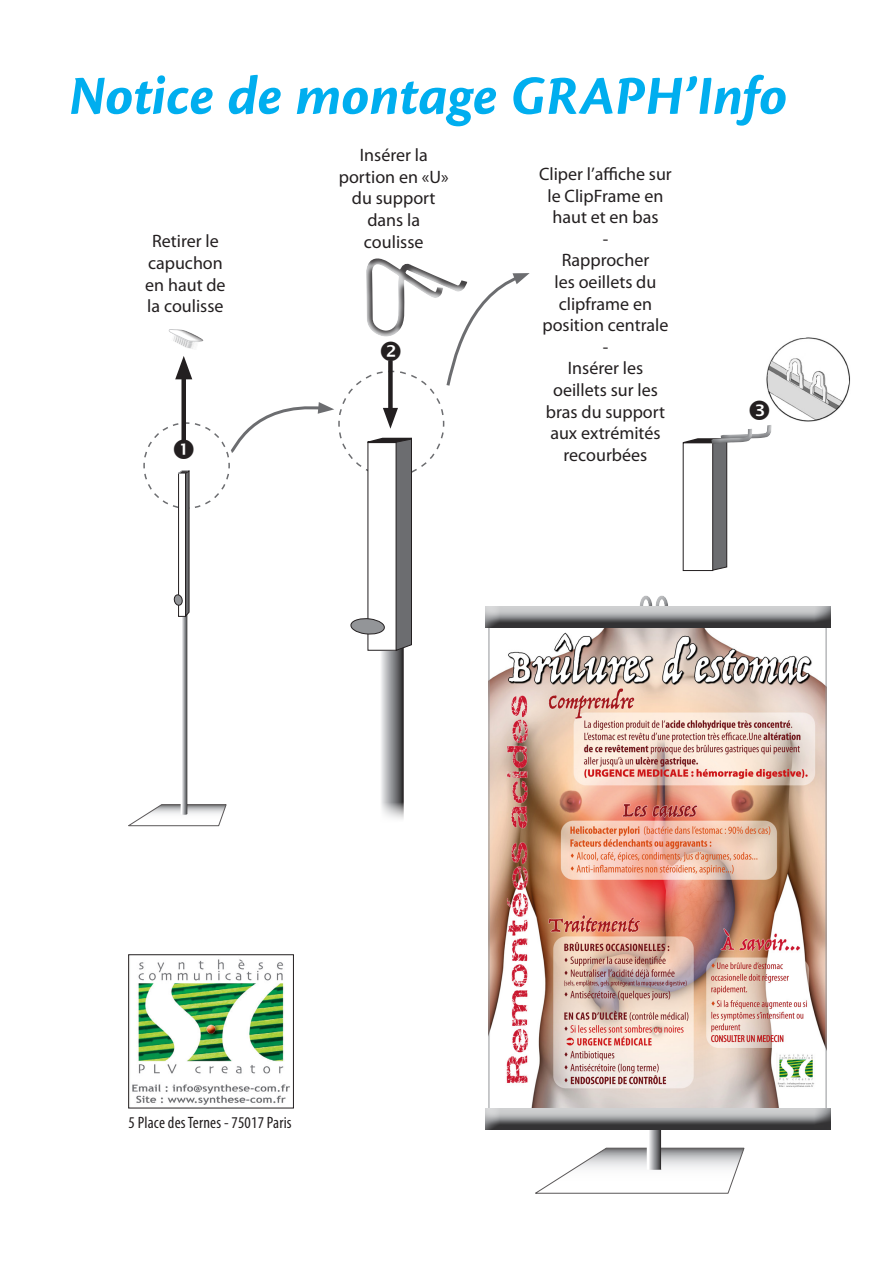
<style>
.page{position:relative;width:893px;height:1263px;background:#fff}
.page>*{position:absolute;margin:0;border:0;box-sizing:border-box;transform-origin:0 0}
.t1{font:57px "Cronos Pro Bold Capt It";color:#00aeef}
.t2{font:18px/21.6px "Myriad Pro";color:#231f20;text-align:center}
.t3{font:condensed 16.5px "Myriad Pro";letter-spacing:.01em;color:#231f20}
</style>
<div class="page">
<img style="left:766px;top:337px;width:84px;height:85px">
<div style="left:638px;top:596px;width:15px;height:23px;background:#231f20;opacity:.75"></div>
<div style="left:653px;top:596px;width:15px;height:23px;background:#231f20;opacity:.75"></div>
<svg style="left:535px;top:1130px;width:210px;height:64px"></svg>
<img style="left:491px;top:628px;width:333px;height:478px">
<div style="left:482px;top:604px;width:349px;height:18px;background:#fff"></div>
<div style="left:482px;top:606px;width:349px;height:22px;background:#231f20;opacity:.75"></div>
<div style="left:482px;top:1106px;width:349px;height:18px;background:#fff;opacity:.75"></div>
<div style="left:482px;top:1108px;width:349px;height:22px;background:#231f20;opacity:.75"></div>
<img style="left:132px;top:959px;width:158px;height:146px">
<div style="left:128px;top:954px;width:166px;height:154px;border:1px solid #231f20"></div>
<svg style="left:128px;top:258px;width:402px;height:568px"></svg>
<svg style="left:682px;top:400px;width:92px;height:171px"></svg>
<p class="t1" style="left:69px;top:63px;width:720px">Notice de montage GRAPH’Info</p>
<p class="t2" style="left:145px;top:231px;width:82px">Retirer le capuchon en haut de la coulisse</p>
<p class="t2" style="left:339px;top:145px;width:111px">Insérer la portion en «U» du support dans la coulisse</p>
<p class="t2" style="left:539px;top:164px;width:134px">Cliper l’affiche sur le ClipFrame en haut et en bas</p>
<p class="t2" style="left:542px;top:228px;width:127px">-<br>Rapprocher<br>les oeillets du clipframe en position centrale</p>
<p class="t2" style="left:603px;top:336px;width:7px">-</p>
<p class="t2" style="left:546px;top:358px;width:121px">Insérer les oeillets sur les bras du support aux extrémités recourbées</p>
<p class="t3" style="left:128px;top:1113px;width:165px">5 Place des Ternes - 75017 Paris</p>
</div>
